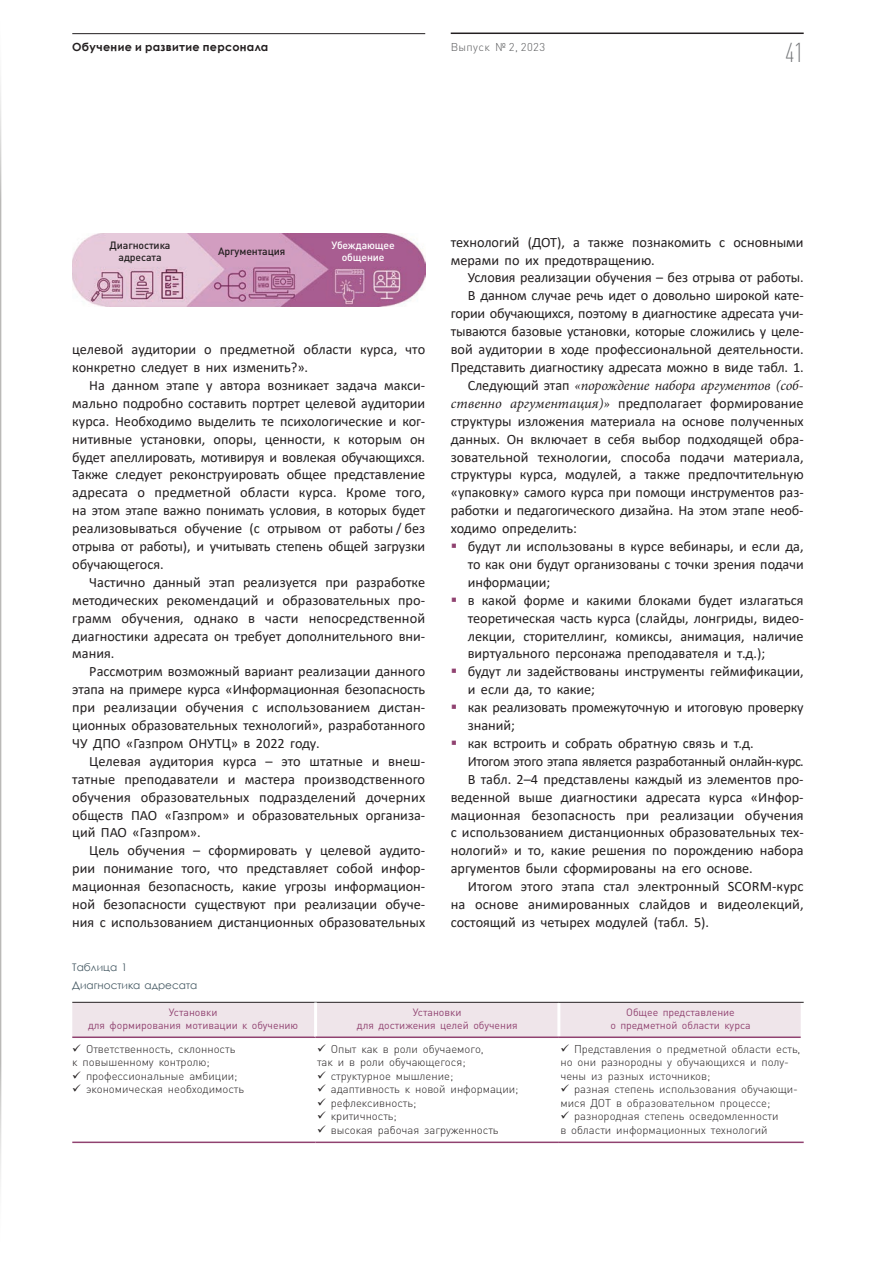
<style>
.page{position:relative;width:893px;height:1263px;background:#fff}
.page>*{position:absolute;margin:0;border:0;box-sizing:border-box;transform-origin:0 0}
.t1{font:300 condensed 27px "DIN Pro";color:#76787b}
.ОСНОВНОЙ_ТЕКСТ{font:14.25px/17.9px "Calibri";color:#231f20;text-align:justify}
.ОСНОВНОЙ_ТЕКСТ-2{font:14.25px "Calibri";letter-spacing:-.02em;color:#231f20}
.Таблица_Текст_о{font:300 11.25px/13.5px "DIN Pro";color:#231f20}
.Рисунок_Текст_т_т{font:300 11.25px/13.5px "DIN Pro";color:#231f20}
.t2{font:700 11.25px "Century Gothic";letter-spacing:.025em;color:#231f20}
.t3{font:300 11.25px "DIN Pro";letter-spacing:.035em;color:#57585a}
.Таблица_Шапка_красны{font:10.5px/12.6px "DIN Pro";color:#904270;text-align:center}
.t4{font:500 10.5px/12px "DIN Pro";letter-spacing:-.01em;color:#231f20;text-align:center}
.Таблица_Название_р_н{font:10.5px/17.9px "Century Gothic";color:#465a64}
.t5{font:500 10.5px/12px "DIN Pro";letter-spacing:-.01em;color:#fff;text-align:center}
.s1{font-family:"Minion Pro";font-style:italic}
</style>
<div class="page">
<hr style="left:451px;top:33px;width:353px;height:1px;background:#231f20">
<hr style="left:72px;top:33px;width:353px;height:1px;background:#231f20">
<hr style="left:0;top:0;width:2px;height:1263px;background:#51504b">
<div style="left:72px;top:1003px;width:729px;height:33px;background:#efe5ea"></div>
<hr style="left:72px;top:1002px;width:244px;height:1px;background:#231f20">
<hr style="left:72px;top:1036px;width:244px;height:2px;background:#904270">
<hr style="left:557px;top:1002px;width:3px;height:34px;background:#fff">
<hr style="left:316px;top:1002px;width:243px;height:1px;background:#231f20">
<hr style="left:559px;top:1002px;width:245px;height:1px;background:#231f20">
<hr style="left:314px;top:1002px;width:3px;height:34px;background:#fff">
<hr style="left:316px;top:1036px;width:243px;height:2px;background:#904270">
<hr style="left:559px;top:1036px;width:242px;height:2px;background:#904270">
<hr style="left:72px;top:1141px;width:244px;height:2px;background:#904270">
<hr style="left:316px;top:1141px;width:243px;height:2px;background:#904270">
<hr style="left:559px;top:1141px;width:245px;height:2px;background:#904270">
<img style="left:72px;top:233px;width:353px;height:73px">
<p class="t2" style="left:72px;top:38px;width:198px">Обучение и развитие персонала</p>
<p class="t3" style="left:451px;top:38px;width:96px">Выпуск № 2, 2023</p>
<h1 class="t1" style="left:785px;top:33px;width:20px">41</h1>
<p class="t4" style="left:110px;top:238px;width:62px">Диагностика адресата</p>
<p class="t4" style="left:218px;top:244px;width:69px">Аргументация</p>
<p class="t5" style="left:331px;top:238px;width:65px">Убеждающее общение</p>
<p class="ОСНОВНОЙ_ТЕКСТ" style="left:72px;top:340px;width:354px">целевой аудитории о предметной области курса, что конкретно следует в них изменить?».</p>
<p class="ОСНОВНОЙ_ТЕКСТ" style="left:72px;top:376px;width:354px;text-indent:17px">На данном этапе у автора возникает задача макси&shy;мально подробно составить портрет целевой аудитории курса. Необходимо выделить те психологические и ког&shy;нитивные установки, опоры, ценности, к которым он будет апеллировать, мотивируя и вовлекая обучающихся.<br>Также следует реконструировать общее представление адресата о предметной области курса. Кроме того, на этом этапе важно понимать условия, в которых будет реализовываться обучение (с отрывом от работы / без отрыва от работы), и учитывать степень общей загрузки обучающегося.</p>
<p class="ОСНОВНОЙ_ТЕКСТ" style="left:72px;top:573px;width:354px;text-indent:17px">Частично данный этап реализуется при разработке методических рекомендаций и образовательных про&shy;грамм обучения, однако в части непосредственной диагностики адресата он требует дополнительного вни&shy;мания.</p>
<p class="ОСНОВНОЙ_ТЕКСТ" style="left:72px;top:662px;width:354px;text-indent:17px">Рассмотрим возможный вариант реализации данного этапа на примере курса «Информационная безопасность при реализации обучения с использованием дистан&shy;ционных образовательных технологий», разработанного ЧУ ДПО «Газпром ОНУТЦ» в 2022 году.</p>
<p class="ОСНОВНОЙ_ТЕКСТ" style="left:72px;top:752px;width:354px;text-indent:17px">Целевая аудитория курса – это штатные и внеш&shy;татные преподаватели и мастера производственного обучения образовательных подразделений дочерних обществ ПАО «Газпром» и образовательных организа&shy;ций ПАО «Газпром».</p>
<p class="ОСНОВНОЙ_ТЕКСТ" style="left:72px;top:841px;width:354px;text-indent:17px">Цель обучения – сформировать у целевой аудито&shy;рии понимание того, что представляет собой инфор&shy;мационная безопасность, какие угрозы информацион&shy;ной безопасности существуют при реализации обуче&shy;ния с использованием дистанционных образовательных</p>
<p class="ОСНОВНОЙ_ТЕКСТ" style="left:451px;top:233px;width:354px">технологий (ДОТ), а также познакомить с основными мерами по их предотвращению.</p>
<p class="ОСНОВНОЙ_ТЕКСТ" style="left:468px;top:268px;width:337px">Условия реализации обучения – без отрыва от работы.</p>
<p class="ОСНОВНОЙ_ТЕКСТ" style="left:451px;top:286px;width:354px;text-indent:17px">В данном случае речь идет о довольно широкой кате&shy;гории обучающихся, поэтому в диагностике адресата учи&shy;тываются базовые установки, которые сложились у целе&shy;вой аудитории в ходе профессиональной деятельности.<br>Представить диагностику адресата можно в виде табл. 1.</p>
<p class="ОСНОВНОЙ_ТЕКСТ" style="left:451px;top:376px;width:354px;text-indent:17px">Следующий этап <span class="s1">«порождение набора аргументов (соб&shy;ственно аргументация)»</span> предполагает формирование структуры изложения материала на основе полученных данных. Он включает в себя выбор подходящей обра&shy;зовательной технологии, способа подачи материала, структуры курса, модулей, а также предпочтительную «упаковку» самого курса при помощи инструментов раз&shy;работки и педагогического дизайна. На этом этапе необ&shy;ходимо определить:</p>
<p class="ОСНОВНОЙ_ТЕКСТ" style="left:468px;top:537px;width:337px">будут ли использованы в курсе вебинары, и если да, то как они будут организованы с точки зрения подачи информации;</p>
<p class="ОСНОВНОЙ_ТЕКСТ" style="left:468px;top:591px;width:337px">в какой форме и какими блоками будет излагаться теоретическая часть курса (слайды, лонгриды, видео&shy;лекции, сторителлинг, комиксы, анимация, наличие виртуального персонажа преподавателя и т.д.);</p>
<p class="ОСНОВНОЙ_ТЕКСТ" style="left:468px;top:662px;width:337px">будут ли задействованы инструменты геймификации, и если да, то какие;</p>
<p class="ОСНОВНОЙ_ТЕКСТ" style="left:468px;top:698px;width:337px">как реализовать промежуточную и итоговую проверку знаний;</p>
<p class="ОСНОВНОЙ_ТЕКСТ" style="left:468px;top:734px;width:287px">как встроить и собрать обратную связь и т.д.</p>
<p class="ОСНОВНОЙ_ТЕКСТ-2" style="left:468px;top:751px;width:337px">Итогом этого этапа является разработанный онлайн-курс.</p>
<p class="ОСНОВНОЙ_ТЕКСТ" style="left:451px;top:770px;width:354px;text-indent:17px">В табл. 2–4 представлены каждый из элементов про&shy;веденной выше диагностики адресата курса «Инфор&shy;мационная безопасность при реализации обучения с использованием дистанционных образовательных тех&shy;нологий» и то, какие решения по порождению набора аргументов были сформированы на его основе.</p>
<p class="ОСНОВНОЙ_ТЕКСТ" style="left:451px;top:877px;width:354px;text-indent:17px">Итогом этого этапа стал электронный SCORM-курс на основе анимированных слайдов и видеолекций, состоящий из четырех модулей (табл. 5).</p>
<p class="Таблица_Название_р_н" style="left:72px;top:958px;width:126px">Таблица 1<br>Диагностика адресата</p>
<p class="Таблица_Шапка_красны" style="left:88px;top:1005px;width:212px">Установки<br>для формирования мотивации к обучению</p>
<p class="Таблица_Шапка_красны" style="left:357px;top:1005px;width:162px">Установки<br>для достижения целей обучения</p>
<p class="Таблица_Шапка_красны" style="left:610px;top:1005px;width:142px">Общее представление<br>о предметной области курса</p>
<p class="Рисунок_Текст_т_т" style="left:72px;top:1041px;width:164px">✓ Ответственность, склонность к повышенному контролю;</p>
<p class="Рисунок_Текст_т_т" style="left:72px;top:1068px;width:167px">✓ профессиональные амбиции;</p>
<p class="Рисунок_Текст_т_т" style="left:72px;top:1081px;width:173px">✓ экономическая необходимость</p>
<p class="Таблица_Текст_о" style="left:317px;top:1041px;width:168px">✓ Опыт как в роли обучаемого, так и в роли обучающегося;</p>
<p class="Таблица_Текст_о" style="left:317px;top:1068px;width:138px">✓ структурное мышление;</p>
<p class="Таблица_Текст_о" style="left:317px;top:1081px;width:203px">✓ адаптивность к новой информации;</p>
<p class="Таблица_Текст_о" style="left:317px;top:1095px;width:101px">✓ рефлексивность;</p>
<p class="Таблица_Текст_о" style="left:317px;top:1108px;width:81px">✓ критичность;</p>
<p class="Таблица_Текст_о" style="left:317px;top:1122px;width:183px">✓ высокая рабочая загруженность</p>
<p class="Таблица_Текст_о" style="left:560px;top:1041px;width:242px">✓ Представления о предметной области есть, но они разнородны у обучающихся и полу&shy;чены из разных источников;</p>
<p class="Таблица_Текст_о" style="left:560px;top:1081px;width:239px">✓ разная степень использования обучающи&shy;мися ДОТ в образовательном процессе;</p>
<p class="Таблица_Текст_о" style="left:560px;top:1108px;width:220px">✓ разнородная степень осведомленности в области информационных технологий</p>
</div>
